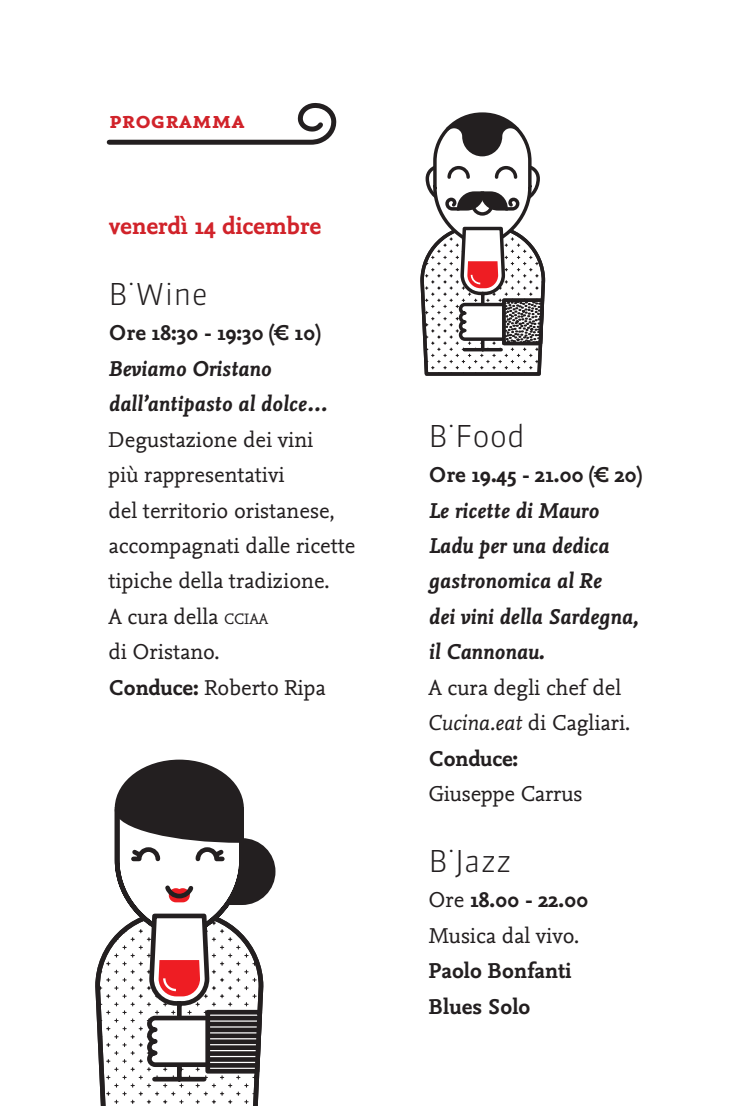
<style>
.page{position:relative;width:752px;height:1106px;background:#fff}
.page>*{position:absolute;margin:0;border:0;box-sizing:border-box;transform-origin:0 0}
.t1{font:300 30px "Sanuk LF";color:#231f20}
.t2{font:700 25px "Nexus Mix";color:#d1232a}
.t3{font:25px "Nexus Mix Bold SC";color:#d1232a}
.t4{font:22.5px/35.5px "Nexus Mix TF";color:#231f20}
.t5{font:italic 700 22.5px/35.5px "Nexus Mix";color:#231f20}
.t6{font:700 22.5px/35.5px "Nexus Mix";color:#231f20}
.s1{font-size:15.75px}
.s2{font-family:"Nexus Mix";font-weight:700}
.s3{font-style:italic}
.s4{font-family:"Nexus Mix TF";font-weight:400}
</style>
<div class="page">
<svg style="left:106px;top:103px;width:231px;height:42px"></svg>
<svg style="left:420px;top:112px;width:126px;height:264px"></svg>
<svg style="left:95px;top:966px;width:3px;height:78px"></svg>
<svg style="left:98px;top:759px;width:178px;height:347px"></svg>
<div style="left:208px;top:1015px;width:51px;height:5px;background:#231f20"></div>
<div style="left:208px;top:1021px;width:51px;height:5px;background:#231f20"></div>
<div style="left:208px;top:1027px;width:51px;height:5px;background:#231f20"></div>
<div style="left:208px;top:1033px;width:50px;height:5px;background:#231f20"></div>
<div style="left:208px;top:1039px;width:50px;height:5px;background:#231f20"></div>
<div style="left:208px;top:1045px;width:50px;height:5px;background:#231f20"></div>
<svg style="left:208px;top:1051px;width:50px;height:4px"></svg>
<svg style="left:208px;top:1057px;width:49px;height:4px"></svg>
<svg style="left:208px;top:1063px;width:49px;height:4px"></svg>
<p class="t3" style="left:109px;top:103px;width:137px">programma</p>
<p class="t2" style="left:109px;top:210px;width:213px">venerdì 14 dicembre</p>
<h1 class="t1" style="left:127px;top:256px;width:9px">.</h1>
<p class="t6" style="left:108px;top:315px;width:214px">Ore 18:30 - 19:30 (€ 10)</p>
<p class="t5" style="left:108px;top:350px;width:221px">Beviamo Oristano dall’antipasto al dolce…</p>
<p class="t4" style="left:108px;top:421px;width:248px">Degustazione dei vini<br>più rappresentativi<br>del territorio oristanese, accompagnati dalle ricette tipiche della tradizione.<br>A cura della <span class="s1">CCIAA<br></span>di Oristano.<br><span class="s2">Conduce:</span> Roberto Ripa</p>
<h1 class="t1" style="left:108px;top:276px;width:101px">B Wine</h1>
<h1 class="t1" style="left:428px;top:418px;width:98px">B Food</h1>
<h1 class="t1" style="left:447px;top:398px;width:9px">.</h1>
<p class="t6" style="left:428px;top:456px;width:215px">Ore 19.45 - 21.00 (€ 20)</p>
<p class="t5" style="left:428px;top:492px;width:211px">Le ricette di Mauro<br>Ladu per una dedica gastronomica al Re<br>dei vini della Sardegna, il Cannonau.</p>
<p class="t4" style="left:428px;top:669px;width:203px">A cura degli chef del<br><span class="s3">Cucina.eat</span> di Cagliari.</p>
<p class="t6" style="left:428px;top:740px;width:91px">Conduce:</p>
<p class="t4" style="left:428px;top:775px;width:155px">Giuseppe Carrus</p>
<h1 class="t1" style="left:447px;top:823px;width:9px">.</h1>
<h1 class="t1" style="left:428px;top:843px;width:85px">B Jazz</h1>
<p class="t6" style="left:428px;top:882px;width:161px"><span class="s4">Ore</span> 18.00 - 22.00</p>
<p class="t4" style="left:428px;top:917px;width:152px">Musica dal vivo.</p>
<p class="t6" style="left:428px;top:953px;width:145px">Paolo Bonfanti<br>Blues Solo</p>
</div>
